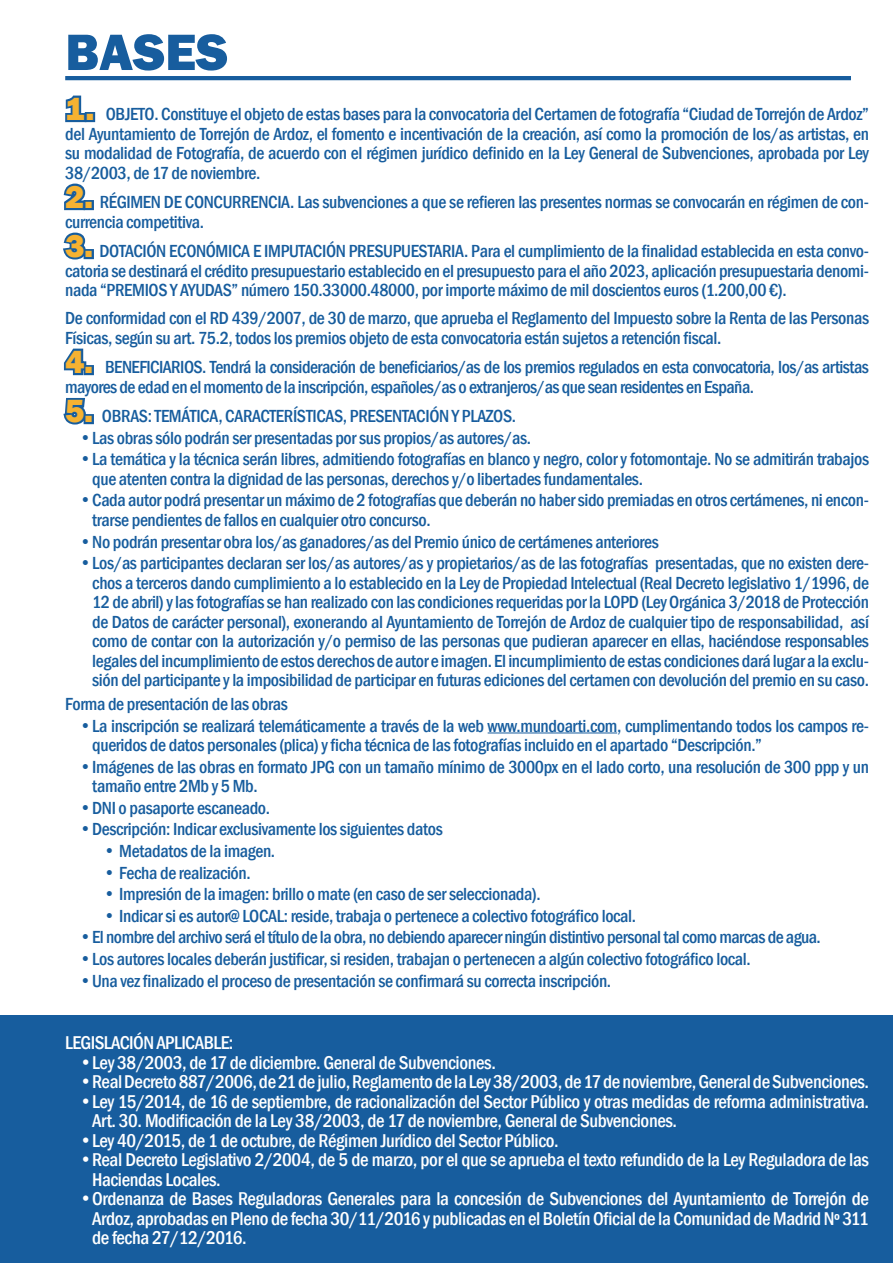
<style>
.page{position:relative;width:893px;height:1263px;background:#fff}
.page>*{position:absolute;margin:0;border:0;box-sizing:border-box;transform-origin:0 0}
.t1{font:800 52.95px "Franklin Gothic";color:#175d9e}
.t2{font:500 condensed 19.05px/19.5px "Franklin Gothic";letter-spacing:-.02em;color:#fff}
.t3{font:500 condensed 18px/19.5px "Franklin Gothic";letter-spacing:-.02em;color:#175d9e}
.s1{font-weight:800;font-stretch:normal;font-size:33px}
</style>
<div class="page">
<div style="left:0;top:1015px;width:893px;height:248px;background:#175d9e"></div>
<hr style="left:488px;top:732px;width:129px;height:1px;background:#175d9e">
<hr style="left:65px;top:76px;width:786px;height:4px;background:#175d9e">
<h1 class="t1" style="left:65px;top:18px;width:164px">BASES</h1>
<p class="t3" style="left:65px;top:104px;width:805px;text-align:justify"><span class="s1">1.</span> OBJETO. Constituye el objeto de estas bases para la convocatoria del Certamen de fotografía “Ciudad de Torrejón de Ardoz” del Ayuntamiento de Torrejón de Ardoz, el fomento e incentivación de la creación, así como la promoción de los/as artistas, en su modalidad de Fotografía, de acuerdo con el régimen jurídico definido en la Ley General de Subvenciones, aprobada por Ley 38/2003, de 17 de noviembre.</p>
<p class="t3" style="left:65px;top:192px;width:805px"><span class="s1">2.</span> RÉGIMEN DE CONCURRENCIA. Las subvenciones a que se refieren las presentes normas se convocarán en régimen de con&shy;currencia competitiva.</p>
<p class="t3" style="left:65px;top:241px;width:805px;text-align:justify"><span class="s1">3.</span> DOTACIÓN ECONÓMICA E IMPUTACIÓN PRESUPUESTARIA. Para el cumplimiento de la finalidad establecida en esta convo&shy;catoria se destinará el crédito presupuestario establecido en el presupuesto para el año 2023, aplicación presupuestaria denomi&shy;nada “PREMIOS Y AYUDAS” número 150.33000.48000, por importe máximo de mil doscientos euros (1.200,00 €).</p>
<p class="t3" style="left:65px;top:308px;width:805px">De conformidad con el RD 439/2007, de 30 de marzo, que aprueba el Reglamento del Impuesto sobre la Renta de las Personas<br>Físicas, según su art. 75.2, todos los premios objeto de esta convocatoria están sujetos a retención fiscal.</p>
<p class="t3" style="left:65px;top:357px;width:805px"><span class="s1">4.</span> BENEFICIARIOS. Tendrá la consideración de beneficiarios/as de los premios regulados en esta convocatoria, los/as artistas mayores de edad en el momento de la inscripción, españoles/as o extranjeros/as que sean residentes en España.</p>
<p class="t3" style="left:65px;top:406px;width:452px"><span class="s1">5.</span> OBRAS: TEMÁTICA, CARACTERÍSTICAS, PRESENTACIÓN Y PLAZOS.</p>
<p class="t3" style="left:79px;top:428px;width:453px">•Las obras sólo podrán ser presentadas por sus propios/as autores/as.</p>
<p class="t3" style="left:92px;top:449px;width:778px;text-indent:-13px">•La temática y la técnica serán libres, admitiendo fotografías en blanco y negro, color y fotomontaje. No se admitirán trabajos que atenten contra la dignidad de las personas, derechos y/o libertades fundamentales.</p>
<p class="t3" style="left:92px;top:490px;width:778px;text-indent:-13px">•Cada autor podrá presentar un máximo de 2 fotografías que deberán no haber sido premiadas en otros certámenes, ni encon&shy;trarse pendientes de fallos en cualquier otro concurso.</p>
<p class="t3" style="left:79px;top:532px;width:581px">•No podrán presentar obra los/as ganadores/as del Premio único de certámenes anteriores</p>
<p class="t3" style="left:92px;top:553px;width:778px;text-align:justify;text-indent:-13px">•Los/as participantes declaran ser los/as autores/as y propietarios/as de las fotografías presentadas, que no existen dere&shy;chos a terceros dando cumplimiento a lo establecido en la Ley de Propiedad Intelectual (Real Decreto legislativo 1/1996, de 12 de abril) y las fotografías se han realizado con las condiciones requeridas por la LOPD (Ley Orgánica 3/2018 de Protección de Datos de carácter personal), exonerando al Ayuntamiento de Torrejón de Ardoz de cualquier tipo de responsabilidad, así como de contar con la autorización y/o permiso de las personas que pudieran aparecer en ellas, haciéndose responsables legales del incumplimiento de estos derechos de autor e imagen. El incumplimiento de estas condiciones dará lugar a la exclu&shy;sión del participante y la imposibilidad de participar en futuras ediciones del certamen con devolución del premio en su caso.</p>
<p class="t3" style="left:65px;top:694px;width:224px">Forma de presentación de las obras</p>
<p class="t3" style="left:92px;top:716px;width:778px;text-indent:-13px">•La inscripción se realizará telemáticamente a través de la web www.mundoarti.com, cumplimentando todos los campos re&shy;queridos de datos personales (plica) y ficha técnica de las fotografías incluido en el apartado “Descripción.”</p>
<p class="t3" style="left:92px;top:757px;width:778px;text-indent:-13px">•Imágenes de las obras en formato JPG con un tamaño mínimo de 3000px en el lado corto, una resolución de 300 ppp y un tamaño entre 2Mb y 5 Mb.</p>
<p class="t3" style="left:79px;top:798px;width:192px">•DNI o pasaporte escaneado.</p>
<p class="t3" style="left:79px;top:819px;width:365px">•Descripción: Indicar exclusivamente los siguientes datos</p>
<p class="t3" style="left:103px;top:841px;width:173px">• Metadatos de la imagen.</p>
<p class="t3" style="left:103px;top:863px;width:149px">• Fecha de realización.</p>
<p class="t3" style="left:103px;top:884px;width:439px">• Impresión de la imagen: brillo o mate (en caso de ser seleccionada).</p>
<p class="t3" style="left:103px;top:906px;width:534px">• Indicar si es autor@ LOCAL: reside, trabaja o pertenece a colectivo fotográfico local.</p>
<p class="t3" style="left:79px;top:927px;width:743px">•El nombre del archivo será el título de la obra, no debiendo aparecer ningún distintivo personal tal como marcas de agua.</p>
<p class="t3" style="left:79px;top:949px;width:673px">•Los autores locales deberán justificar, si residen, trabajan o pertenecen a algún colectivo fotográfico local.</p>
<p class="t3" style="left:79px;top:971px;width:533px">•Una vez finalizado el proceso de presentación se confirmará su correcta inscripción.</p>
<p class="t2" style="left:65px;top:1033px;width:170px">LEGISLACIÓN APLICABLE:</p>
<p class="t2" style="left:79px;top:1052px;width:418px">•Ley 38/2003, de 17 de diciembre. General de Subvenciones.</p>
<p class="t2" style="left:79px;top:1072px;width:791px">•Real Decreto 887/2006, de 21 de julio, Reglamento de la Ley 38/2003, de 17 de noviembre, General de Subvenciones.</p>
<p class="t2" style="left:92px;top:1091px;width:778px;text-indent:-13px">•Ley 15/2014, de 16 de septiembre, de racionalización del Sector Público y otras medidas de reforma administrativa.<br>Art. 30. Modificación de la Ley 38/2003, de 17 de noviembre, General de Subvenciones.</p>
<p class="t2" style="left:79px;top:1130px;width:481px">•Ley 40/2015, de 1 de octubre, de Régimen Jurídico del Sector Público.</p>
<p class="t2" style="left:92px;top:1150px;width:778px;text-indent:-13px">•Real Decreto Legislativo 2/2004, de 5 de marzo, por el que se aprueba el texto refundido de la Ley Reguladora de las<br>Haciendas Locales.</p>
<p class="t2" style="left:92px;top:1189px;width:778px;text-align:justify;text-indent:-13px">•Ordenanza de Bases Reguladoras Generales para la concesión de Subvenciones del Ayuntamiento de Torrejón de Ardoz, aprobadas en Pleno de fecha 30/11/2016 y publicadas en el Boletín Oficial de la Comunidad de Madrid Nº 311 de fecha 27/12/2016.</p>
</div>
